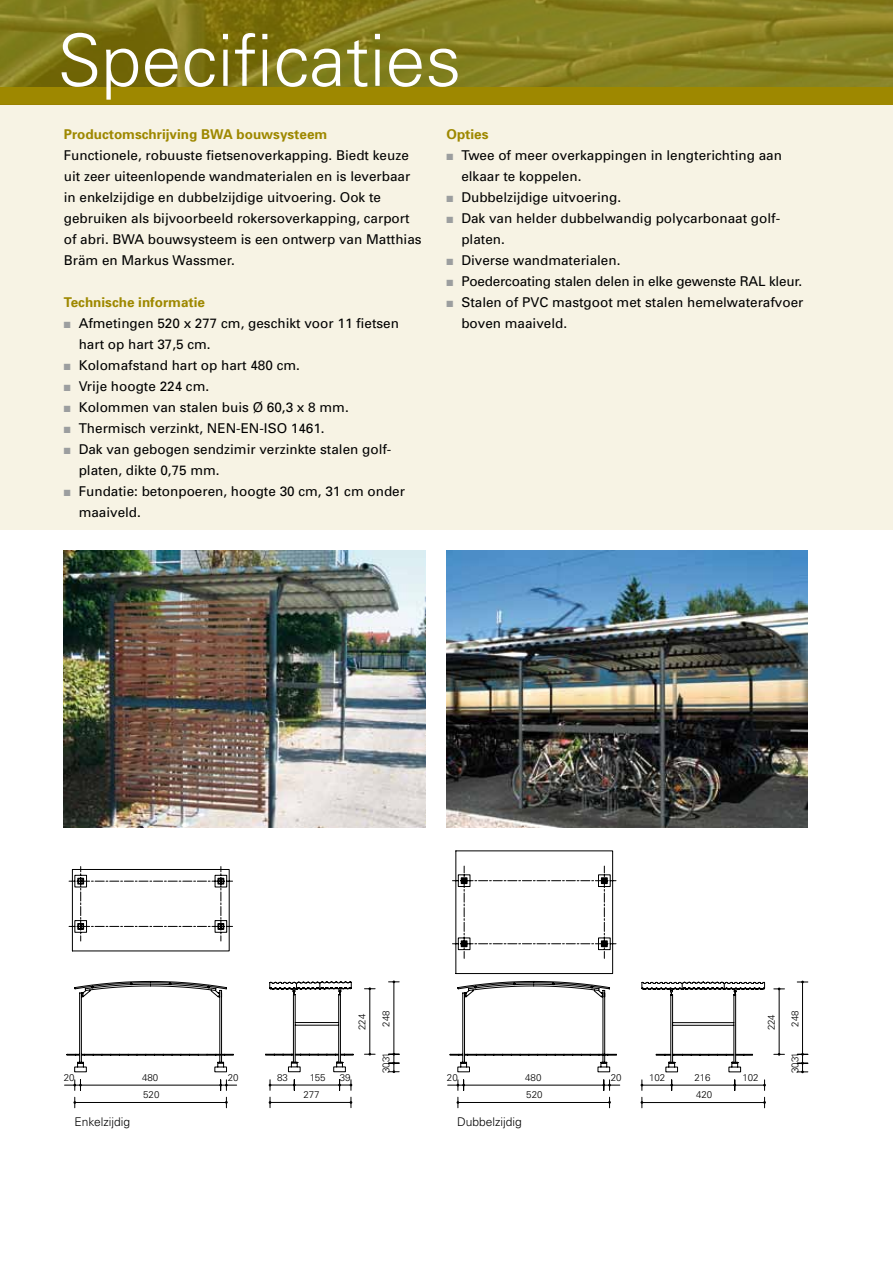
<style>
.page{position:relative;width:893px;height:1263px;background:#fff}
.page>*{position:absolute;margin:0;border:0;box-sizing:border-box;transform-origin:0 0}
.t1{font:300 72px "Univers";color:#fff}
.t2{font:13.5px/21px "Univers";color:#000}
.t3{font:700 13.5px "Univers";color:#9e8800}
.t4{font:300 12px "Univers LT Std";color:#000}
.t5{font:300 9.75px/17.2px "Univers LT Std";color:#000}
.s1{color:#9c9e9f}
</style>
<div class="page">
<hr style="left:779px;top:989px;width:1px;height:65px;background:#000">
<hr style="left:802px;top:982px;width:1px;height:72px;background:#000">
<hr style="left:672px;top:1085px;width:62px;height:1px;background:#000">
<hr style="left:642px;top:1102px;width:122px;height:1px;background:#000">
<svg style="left:66px;top:866px;width:168px;height:206px"></svg>
<hr style="left:81px;top:1085px;width:139px;height:1px;background:#000">
<hr style="left:75px;top:1102px;width:151px;height:1px;background:#000">
<svg style="left:265px;top:981px;width:89px;height:91px"></svg>
<hr style="left:370px;top:989px;width:1px;height:65px;background:#000">
<hr style="left:394px;top:982px;width:1px;height:72px;background:#000">
<hr style="left:295px;top:1085px;width:44px;height:1px;background:#000">
<hr style="left:270px;top:1102px;width:81px;height:1px;background:#000">
<svg style="left:65px;top:1080px;width:17px;height:10px"></svg>
<svg style="left:73px;top:1097px;width:3px;height:11px"></svg>
<svg style="left:225px;top:1097px;width:3px;height:11px"></svg>
<svg style="left:219px;top:1080px;width:18px;height:10px"></svg>
<svg style="left:269px;top:1097px;width:2px;height:11px"></svg>
<svg style="left:269px;top:1080px;width:27px;height:10px"></svg>
<svg style="left:338px;top:1080px;width:14px;height:10px"></svg>
<svg style="left:350px;top:1097px;width:2px;height:11px"></svg>
<svg style="left:389px;top:1053px;width:10px;height:20px"></svg>
<svg style="left:389px;top:980px;width:10px;height:3px"></svg>
<svg style="left:364px;top:987px;width:11px;height:3px"></svg>
<svg style="left:364px;top:1053px;width:11px;height:2px"></svg>
<svg style="left:774px;top:987px;width:10px;height:3px"></svg>
<svg style="left:774px;top:1053px;width:10px;height:3px"></svg>
<svg style="left:797px;top:981px;width:11px;height:2px"></svg>
<svg style="left:797px;top:1053px;width:11px;height:20px"></svg>
<svg style="left:733px;top:1080px;width:33px;height:10px"></svg>
<svg style="left:763px;top:1097px;width:3px;height:11px"></svg>
<svg style="left:641px;top:1097px;width:2px;height:11px"></svg>
<svg style="left:641px;top:1080px;width:32px;height:10px"></svg>
<svg style="left:449px;top:850px;width:317px;height:222px"></svg>
<hr style="left:464px;top:1085px;width:139px;height:1px;background:#000">
<hr style="left:458px;top:1102px;width:151px;height:1px;background:#000">
<svg style="left:448px;top:1080px;width:17px;height:10px"></svg>
<svg style="left:457px;top:1097px;width:2px;height:11px"></svg>
<svg style="left:608px;top:1097px;width:3px;height:11px"></svg>
<svg style="left:602px;top:1080px;width:18px;height:10px"></svg>
<div style="left:0;top:87px;width:893px;height:17px;background:#9e8800"></div>
<div style="left:0;top:104px;width:893px;height:425px;background:#f7f3e4"></div>
<img style="left:64px;top:551px;width:361px;height:276px">
<img style="left:446px;top:551px;width:362px;height:276px">
<svg style="left:0;top:0;width:893px;height:87px;fill:#837e1e"></svg>
<h1 class="t1" style="left:57px;top:17px;width:406px">Specificaties</h1>
<p class="t3" style="left:64px;top:125px;width:265px">Productomschrijving BWA bouwsysteem</p>
<p class="t2" style="left:64px;top:144px;width:359px">Functionele, robuuste fietsenoverkapping. Biedt keuze uit zeer uiteenlopende wandmaterialen en is leverbaar in enkelzijdige en dubbelzijdige uitvoering. Ook te gebruiken als bijvoorbeeld rokersoverkapping, carport of abri. BWA bouwsysteem is een ontwerp van Matthias Bräm en Markus Wassmer.</p>
<p class="t3" style="left:64px;top:293px;width:143px">Technische informatie</p>
<p class="t2" style="left:79px;top:312px;width:322px;text-indent:-15px"><span class="s1">■</span> Afmetingen 520 x 277 cm, geschikt voor 11 fietsen hart op hart 37,5 cm.</p>
<p class="t2" style="left:64px;top:354px;width:238px"><span class="s1">■</span> Kolomafstand hart op hart 480 cm.</p>
<p class="t2" style="left:64px;top:375px;width:147px"><span class="s1">■</span> Vrije hoogte 224 cm.</p>
<p class="t2" style="left:64px;top:396px;width:286px"><span class="s1">■</span> Kolommen van stalen buis Ø 60,3 x 8 mm.</p>
<p class="t2" style="left:64px;top:417px;width:262px"><span class="s1">■</span> Thermisch verzinkt, NEN-EN-ISO 1461.</p>
<p class="t2" style="left:79px;top:438px;width:313px;text-indent:-15px"><span class="s1">■</span> Dak van gebogen sendzimir verzinkte stalen golf&shy;platen, dikte 0,75 mm.</p>
<p class="t2" style="left:79px;top:480px;width:328px;text-indent:-15px"><span class="s1">■</span> Fundatie: betonpoeren, hoogte 30 cm, 31 cm onder maaiveld.</p>
<p class="t3" style="left:446px;top:125px;width:44px">Opties</p>
<p class="t2" style="left:461px;top:144px;width:322px;text-indent:-15px"><span class="s1">■</span> Twee of meer overkappingen in lengterichting aan elkaar te koppelen.</p>
<p class="t2" style="left:446px;top:186px;width:176px"><span class="s1">■</span> Dubbelzijdige uitvoering.</p>
<p class="t2" style="left:461px;top:207px;width:319px;text-indent:-15px"><span class="s1">■</span> Dak van helder dubbelwandig polycarbonaat golf&shy;platen.</p>
<p class="t2" style="left:446px;top:249px;width:175px"><span class="s1">■</span> Diverse wandmaterialen.</p>
<p class="t2" style="left:446px;top:270px;width:357px"><span class="s1">■</span> Poedercoating stalen delen in elke gewenste RAL kleur.</p>
<p class="t2" style="left:461px;top:291px;width:344px;text-indent:-15px"><span class="s1">■</span> Stalen of PVC mastgoot met stalen hemelwaterafvoer boven maaiveld.</p>
<p class="t5" style="left:353px;top:1030px;width:18px;rotate:-90deg">224</p>
<p class="t5" style="left:377px;top:1027px;width:18px;rotate:-90deg">248</p>
<p class="t5" style="left:377px;top:1073px;width:22px;rotate:-90deg">30 31</p>
<p class="t5" style="left:64px;top:1069px;width:12px">20</p>
<p class="t5" style="left:142px;top:1069px;width:19px">480<br>520</p>
<p class="t5" style="left:228px;top:1069px;width:12px">20</p>
<p class="t5" style="left:447px;top:1069px;width:12px">20</p>
<p class="t5" style="left:525px;top:1069px;width:19px">480<br>520</p>
<p class="t5" style="left:277px;top:1069px;width:12px">83</p>
<p class="t5" style="left:310px;top:1069px;width:17px">155</p>
<p class="t5" style="left:340px;top:1069px;width:12px">39</p>
<p class="t5" style="left:611px;top:1069px;width:12px">20</p>
<p class="t5" style="left:303px;top:1086px;width:18px">277</p>
<p class="t5" style="left:649px;top:1069px;width:18px">102</p>
<p class="t5" style="left:694px;top:1069px;width:18px">216</p>
<p class="t5" style="left:742px;top:1069px;width:18px">102</p>
<p class="t5" style="left:696px;top:1086px;width:18px">420</p>
<p class="t5" style="left:763px;top:1030px;width:18px;rotate:-90deg">224</p>
<p class="t5" style="left:786px;top:1027px;width:18px;rotate:-90deg">248</p>
<p class="t5" style="left:786px;top:1073px;width:22px;rotate:-90deg">30 31</p>
<p class="t4" style="left:74px;top:1114px;width:57px">Enkelzijdig</p>
<p class="t4" style="left:457px;top:1114px;width:66px">Dubbelzijdig</p>
</div>
